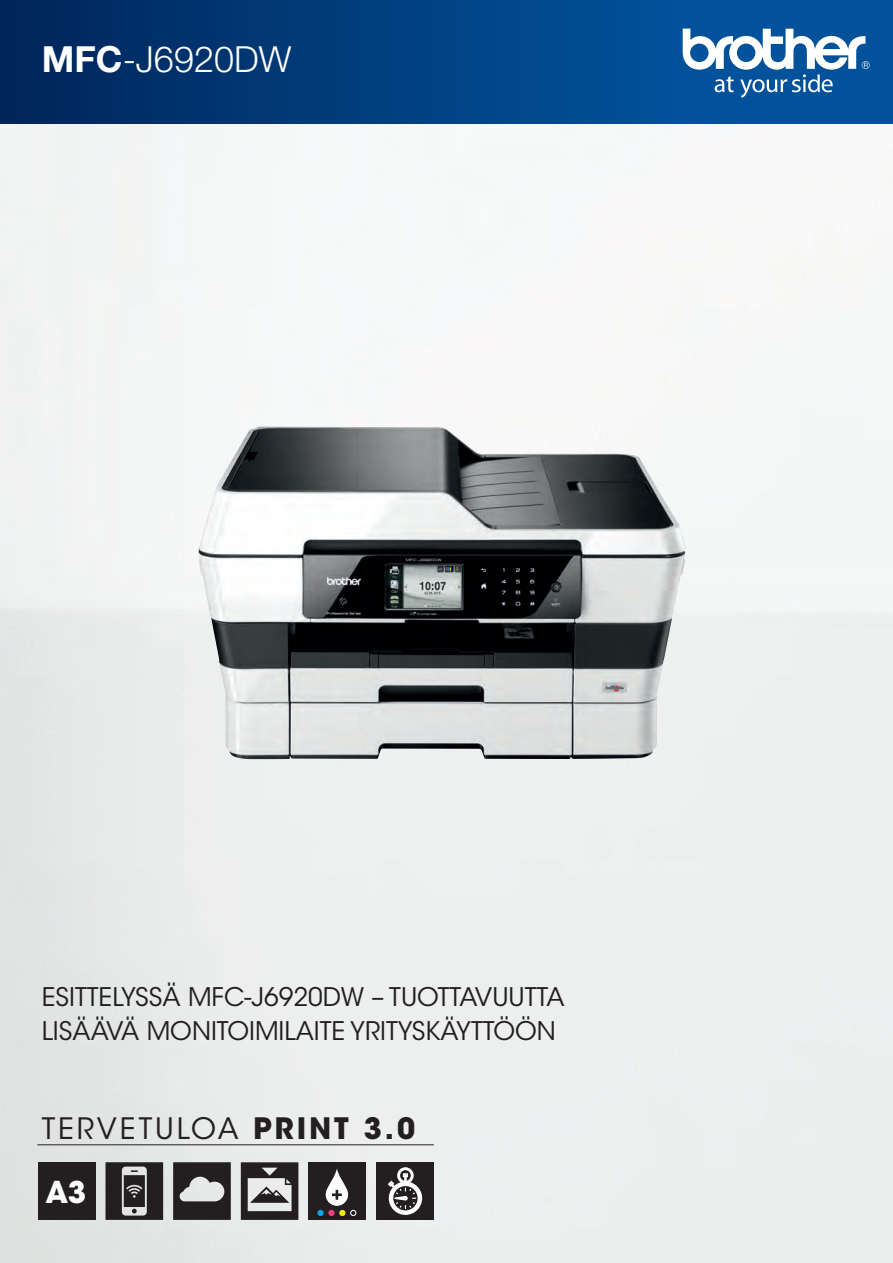
<style>
.page{position:relative;width:893px;height:1263px;background:#fff}
.page>*{position:absolute;margin:0;border:0;box-sizing:border-box;transform-origin:0 0}
.t1{font:300 36px "Helvetica Neue LT Std";color:#fff}
.t2{font:700 30px "ITC Avant Garde Std";color:#fff}
.t3{font:29.25px "ITC Avant Garde Std";letter-spacing:.1em;color:#231f20}
.t4{font:25.5px/34.5px "ITC Avant Garde Std";color:#231f20}
.s1{font-weight:700}
.s2{font-size:29.7px}
</style>
<div class="page">
<img style="left:0;top:123px;width:893px;height:1140px">
<svg style="left:173px;top:1162px;width:58px;height:58px;background:#545152"></svg>
<div style="left:0;top:0;width:683px;height:123px;background:linear-gradient(to right,#00265a,#01529c)"></div>
<div style="left:683px;top:0;width:210px;height:123px;background:#01519b"></div>
<svg style="left:683px;top:29px;width:187px;height:69px"></svg>
<img style="left:198px;top:426px;width:488px;height:333px">
<hr style="left:37px;top:1144px;width:397px;height:1px;background:#231f20">
<svg style="left:106px;top:1162px;width:57px;height:58px;background:#454242"></svg>
<div style="left:309px;top:1162px;width:57px;height:58px;background:#231f20"></div>
<div style="left:318px;top:1208px;width:41px;height:10px;background:#23151d"></div>
<svg style="left:317px;top:1169px;width:40px;height:47px"></svg>
<div style="left:376px;top:1162px;width:58px;height:58px;background:#231f20"></div>
<svg style="left:388px;top:1167px;width:34px;height:48px"></svg>
<svg style="left:241px;top:1162px;width:57px;height:58px;background:#6a6868"></svg>
<div style="left:38px;top:1162px;width:58px;height:58px;background:#231f20"></div>
<h1 class="t1" style="left:42px;top:38px;width:251px"><span class="s1">MFC</span>-J6920DW</h1>
<p class="t4" style="left:42px;top:979px;width:524px">ESITTELYSSÄ MFC-J6920DW – TUOTTAVUUTTA<br>LISÄÄVÄ MONITOIMILAITE YRITYSKÄYTTÖÖN</p>
<p class="t3" style="left:42px;top:1111px;width:375px">TERVETULOA <span class="s1">PRINT 3.0</span></p>
<p class="t2" style="left:46px;top:1172px;width:42px">A<span class="s2">3</span></p>
</div>
